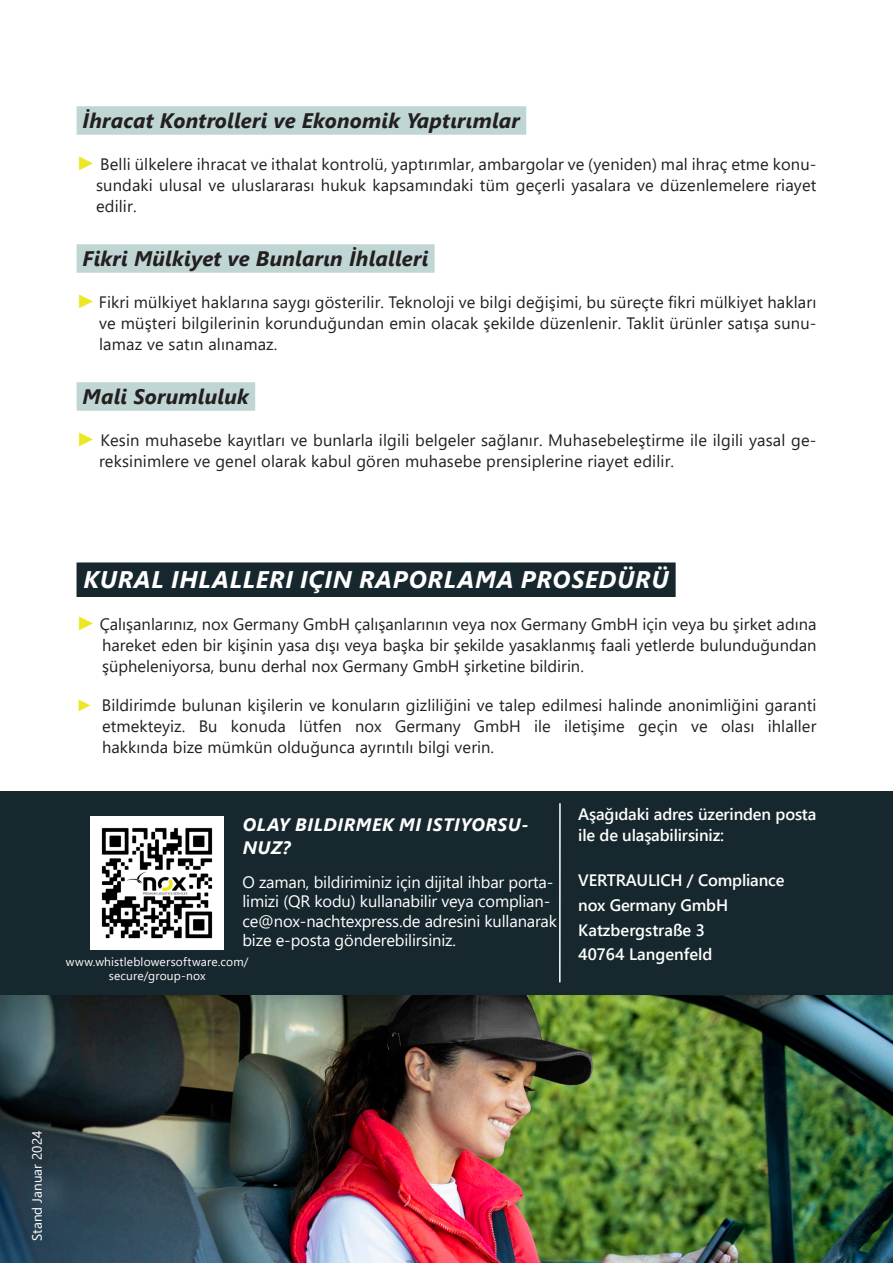
<style>
.page{position:relative;width:893px;height:1263px;background:#fff}
.page>*{position:absolute;margin:0;border:0;box-sizing:border-box;transform-origin:0 0}
.Headline{font:italic 700 24px "Segoe UI";letter-spacing:.03em;color:#fff}
.Headline-2{font:italic 700 21px "Segoe UI";letter-spacing:.01em;color:#231f20}
.t1{font:italic 700 18px/22.5px "Segoe UI";letter-spacing:.03em;color:#fff}
.Headline-3{font:16.5px/21px "Segoe UI";letter-spacing:.01em;color:#231f20;text-align:justify}
.t2{font:16.5px/19.5px "Segoe UI";letter-spacing:-.01em;color:#fff}
.t3{font:600 16.5px/21px "Segoe UI";letter-spacing:-.01em;color:#fff}
.t4{font:13.5px "Segoe UI";letter-spacing:.005em;color:#fff}
.t5{font:12px/14.4px "Segoe UI";letter-spacing:.015em;color:#fff;text-align:center}
.s1{font-family:"Arial";font-size:19.5px;color:#ebe823}
.s2{font-family:"Arial";color:#ebe823}
</style>
<div class="page">
<img style="left:0;top:994px;width:893px;height:269px">
<div style="left:0;top:791px;width:893px;height:203px;background:#16272d"></div>
<hr style="left:559px;top:804px;width:2px;height:178px;background:#fff">
<div style="left:77px;top:562px;width:599px;height:35px;background:#16272d"></div>
<img style="left:91px;top:816px;width:133px;height:134px">
<div style="left:77px;top:106px;width:449px;height:29px;background:#c0d6d5"></div>
<div style="left:77px;top:244px;width:358px;height:29px;background:#c0d6d5"></div>
<div style="left:77px;top:382px;width:178px;height:29px;background:#c0d6d5"></div>
<p class="Headline-2" style="left:83px;top:101px;width:439px">İhracat Kontrolleri ve Ekonomik Yaptırımlar</p>
<p class="Headline-3" style="left:96px;top:152px;width:722px;text-indent:-20px"><span class="s1">►</span> Belli ülkelere ihracat ve ithalat kontrolü, yaptırımlar, ambargolar ve (yeniden) mal ihraç etme konu&shy;sundaki ulusal ve uluslararası hukuk kapsamındaki tüm geçerli yasalara ve düzenlemelere riayet edilir.</p>
<p class="Headline-2" style="left:83px;top:239px;width:347px">Fikri Mülkiyet ve Bunların İhlalleri</p>
<p class="Headline-3" style="left:99px;top:290px;width:719px;text-indent:-23px"><span class="s1">►</span> Fikri mülkiyet haklarına saygı gösterilir. Teknoloji ve bilgi değişimi, bu süreçte fikri mülkiyet hakları ve müşteri bilgilerinin korunduğundan emin olacak şekilde düzenlenir. Taklit ürünler satışa sunu&shy;lamaz ve satın alınamaz.</p>
<p class="Headline-2" style="left:83px;top:377px;width:168px">Mali Sorumluluk</p>
<p class="Headline-3" style="left:99px;top:428px;width:719px;text-indent:-23px"><span class="s1">►</span> Kesin muhasebe kayıtları ve bunlarla ilgili belgeler sağlanır. Muhasebeleştirme ile ilgili yasal ge&shy;reksinimlere ve genel olarak kabul gören muhasebe prensiplerine riayet edilir.</p>
<p class="Headline" style="left:83px;top:557px;width:587px">KURAL IHLALLERI IÇIN RAPORLAMA PROSEDÜRÜ</p>
<p class="Headline-3" style="left:102px;top:612px;width:716px;text-indent:-25px"><span class="s1">►</span> Çalışanlarınız, nox Germany GmbH çalışanlarının veya nox Germany GmbH için veya bu şirket adına hareket eden bir kişinin yasa dışı veya başka bir şekilde yasaklanmış faali yetlerde bulunduğundan şüpheleniyorsa, bunu derhal nox Germany GmbH şirketine bildirin.</p>
<p class="Headline-3" style="left:102px;top:693px;width:716px;text-indent:-25px"><span class="s2">►</span> Bildirimde bulunan kişilerin ve konuların gizliliğini ve talep edilmesi halinde anonimliğini garanti etmekteyiz. Bu konuda lütfen nox Germany GmbH ile iletişime geçin ve olası ihlaller hakkında bize mümkün olduğunca ayrıntılı bilgi verin.</p>
<p class="t1" style="left:243px;top:811px;width:287px">OLAY BILDIRMEK MI ISTIYORSU-<br>NUZ?</p>
<p class="t2" style="left:242px;top:870px;width:316px">O zaman, bildiriminiz için dijital ihbar porta&shy;limizi (QR kodu) kullanabilir veya complian&shy;ce@nox-nachtexpress.de adresini kullanarak bize e-posta gönderebilirsiniz.</p>
<p class="t5" style="left:66px;top:953px;width:184px">www.whistleblowersoftware.com/ secure/group-nox</p>
<p class="t3" style="left:578px;top:802px;width:240px">Aşağıdaki adres üzerinden posta ile de ulaşabilirsiniz:</p>
<p class="t3" style="left:578px;top:868px;width:208px">VERTRAULICH / Compliance</p>
<p class="t3" style="left:578px;top:893px;width:151px">nox Germany GmbH</p>
<p class="t3" style="left:578px;top:918px;width:128px">Katzbergstraße 3</p>
<p class="t3" style="left:578px;top:943px;width:136px">40764 Langenfeld</p>
<p class="t4" style="left:24px;top:1241px;width:111px;rotate:-90deg">Stand Januar 2024</p>
</div>
